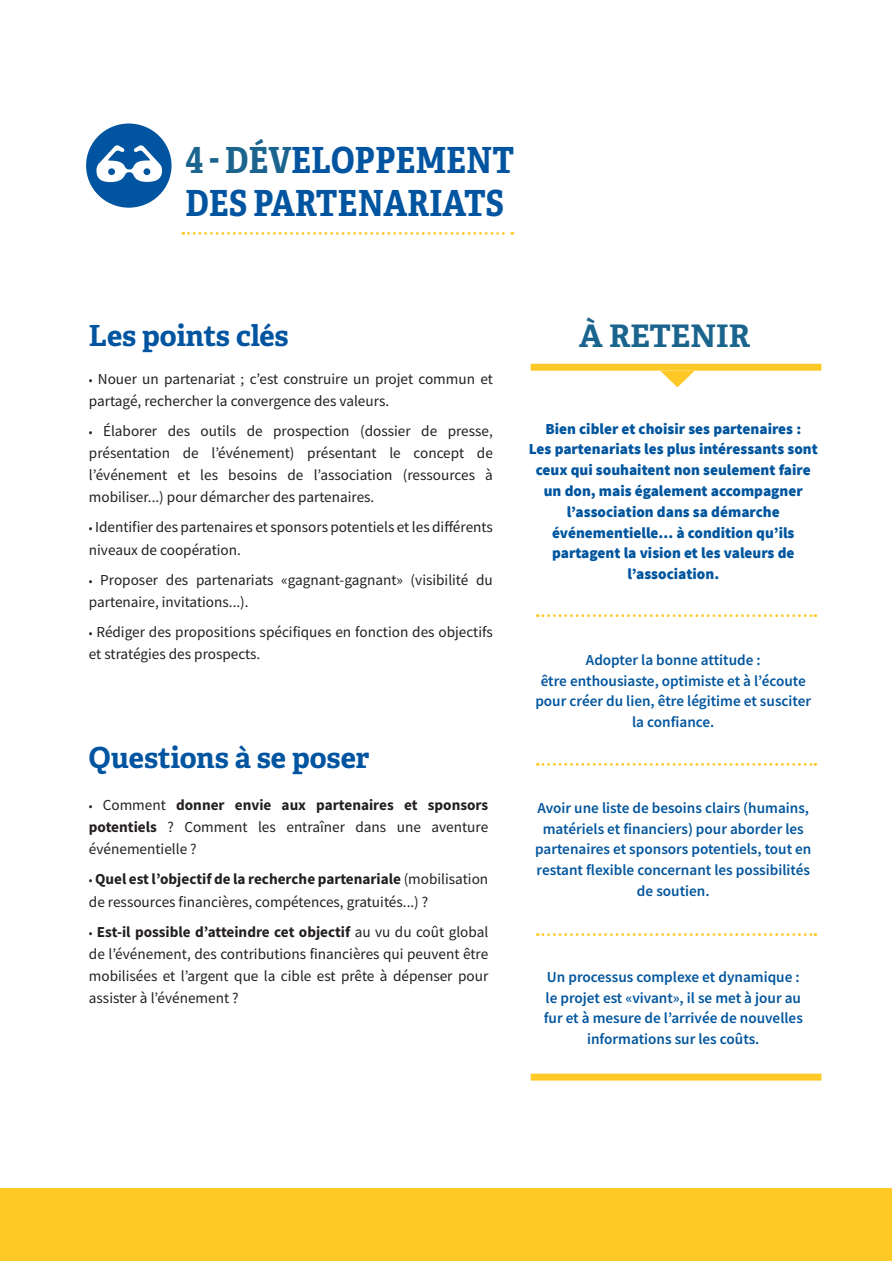
<style>
.page{position:relative;width:893px;height:1263px;background:#fff}
.page>*{position:absolute;margin:0;border:0;box-sizing:border-box;transform-origin:0 0}
.t1{font:700 36px "Adelle Condensed";color:#0154a0}
.ss_GdTitre_Adelle_B{font:700 31.05px "Adelle PE";color:#1a648e}
.Focus___Adelle_Bol{font:700 29.1px "Adelle PE";letter-spacing:-.005em;color:#0154a0}
.ss_GdTitre_Adelle_B-2{font:15.15px/22.2px "Source Sans Pro";color:#231f20}
.ss_GdTitre_Adelle_B-3{font:600 15.15px/20.7px "Source Sans Pro";color:#01559e;text-align:center}
.ss_GdTitre_Adelle_B-4{font:900 15.15px/20.7px "Source Sans Pro";color:#01559e;text-align:center}
.s1{color:#1a648e}
.s2{font-size:12.45px}
.s3{font-weight:700}
</style>
<div class="page">
<div style="left:0;top:1188px;width:891px;height:73px;background:#fec827"></div>
<div style="left:86px;top:123px;width:86px;height:85px;background:#0154a0;border-radius:50%"></div>
<svg style="left:96px;top:145px;width:66px;height:37px"></svg>
<div style="left:143px;top:168px;width:7px;height:7px;background:#0154a0;border-radius:50%"></div>
<div style="left:108px;top:168px;width:7px;height:7px;background:#0154a0;border-radius:50%"></div>
<svg style="left:660px;top:371px;width:35px;height:16px"></svg>
<div style="left:531px;top:1074px;width:290px;height:6px;background:#fec927"></div>
<div style="left:531px;top:364px;width:290px;height:7px;background:#fec927"></div>
<svg style="left:537px;top:614px;width:279px;height:3px"></svg>
<svg style="left:537px;top:763px;width:279px;height:3px"></svg>
<svg style="left:537px;top:933px;width:279px;height:3px"></svg>
<svg style="left:183px;top:232px;width:330px;height:3px"></svg>
<p class="t1" style="left:185px;top:133px;width:331px"><span class="s1">4 - DÉV</span>ELOPPEMENT</p>
<p class="t1" style="left:185px;top:177px;width:320px">DES PARTENARIATS</p>
<p class="Focus___Adelle_Bol" style="left:89px;top:315px;width:201px">Les points clés</p>
<p class="ss_GdTitre_Adelle_B-2" style="left:89px;top:368px;width:405px"><span class="s2">•</span> Nouer un partenariat ; c’est construire un projet commun et partagé, rechercher la convergence des valeurs.</p>
<p class="ss_GdTitre_Adelle_B-2" style="left:89px;top:420px;width:405px;text-align:justify"><span class="s2">•</span> Élaborer des outils de prospection (dossier de presse, présentation de l’événement) présentant le concept de l’événement et les besoins de l’association (ressources à mobiliser...) pour démarcher des partenaires.</p>
<p class="ss_GdTitre_Adelle_B-2" style="left:89px;top:516px;width:405px"><span class="s2">•</span> Identifier des partenaires et sponsors potentiels et les différents niveaux de coopération.</p>
<p class="ss_GdTitre_Adelle_B-2" style="left:89px;top:568px;width:405px"><span class="s2">•</span> Proposer des partenariats «gagnant-gagnant» (visibilité du partenaire, invitations...).</p>
<p class="ss_GdTitre_Adelle_B-2" style="left:89px;top:620px;width:406px"><span class="s2">•</span> Rédiger des propositions spécifiques en fonction des objectifs et stratégies des prospects.</p>
<p class="Focus___Adelle_Bol" style="left:89px;top:736px;width:282px">Questions à se poser</p>
<p class="ss_GdTitre_Adelle_B-2" style="left:89px;top:794px;width:401px;text-align:justify"><span class="s2">•</span> Comment <span class="s3">donner envie aux partenaires et sponsors potentiels</span> ? Comment les entraîner dans une aventure événementielle ?</p>
<p class="ss_GdTitre_Adelle_B-2" style="left:89px;top:868px;width:401px"><span class="s2">•</span> <span class="s3">Quel est l’objectif de la recherche partenariale</span> (mobilisation de ressources financières, compétences, gratuités...) ?</p>
<p class="ss_GdTitre_Adelle_B-2" style="left:89px;top:920px;width:401px;text-align:justify"><span class="s2">•</span> <span class="s3">Est-il possible d’atteindre cet objectif</span> au vu du coût global de l’événement, des contributions financières qui peuvent être mobilisées et l’argent que la cible est prête à dépenser pour assister à l’événement ?</p>
<p class="ss_GdTitre_Adelle_B" style="left:579px;top:314px;width:172px">À RETENIR</p>
<p class="ss_GdTitre_Adelle_B-4" style="left:529px;top:419px;width:291px">Bien cibler et choisir ses partenaires :<br>Les partenariats les plus intéressants sont ceux qui souhaitent non seulement faire un don, mais également accompagner l’association dans sa démarche événementielle... à condition qu’ils partagent la vision et les valeurs de l’association.</p>
<p class="ss_GdTitre_Adelle_B-3" style="left:535px;top:649px;width:277px">Adopter la bonne attitude :<br>être enthousiaste, optimiste et à l’écoute pour créer du lien, être légitime et susciter la confiance.</p>
<p class="ss_GdTitre_Adelle_B-3" style="left:535px;top:797px;width:278px">Avoir une liste de besoins clairs (humains, matériels et financiers) pour aborder les partenaires et sponsors potentiels, tout en restant flexible concernant les possibilités de soutien.</p>
<p class="ss_GdTitre_Adelle_B-3" style="left:544px;top:966px;width:261px">Un processus complexe et dynamique : le projet est «vivant», il se met à jour au fur et à mesure de l’arrivée de nouvelles informations sur les coûts.</p>
</div>
